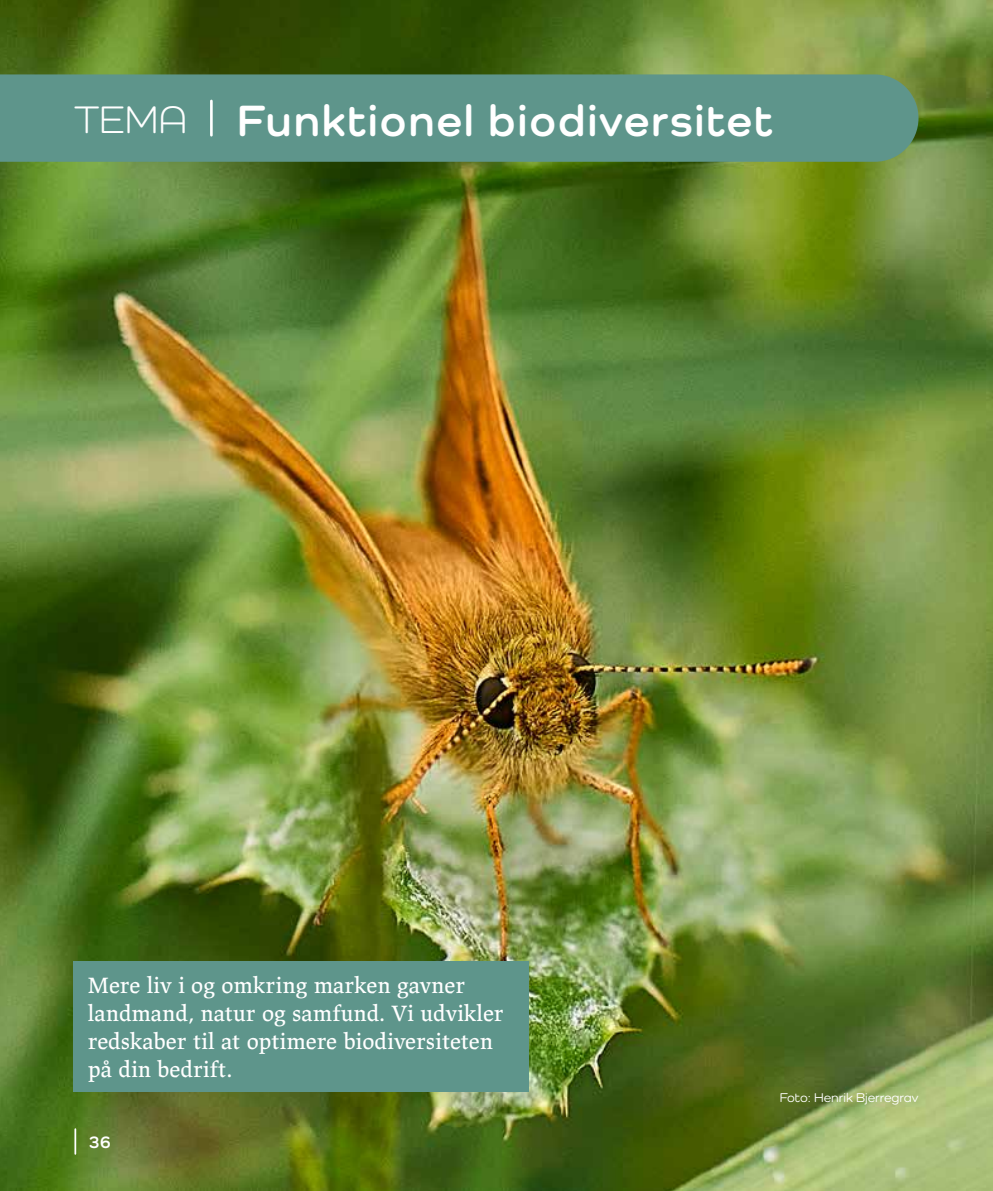
<style>
.page{position:relative;width:993px;height:1191px;background:#fff}
.page>*{position:absolute;margin:0;border:0;box-sizing:border-box;transform-origin:0 0}
.t1{font:700 45.15px "Como";letter-spacing:.04em;color:#fff}
.t2{font:22.75px/28px "Lapture";color:#fff}
.t3{font:700 17.5px "Como";color:#fff}
.t4{font:500 13.12px "Como";color:#fff}
.s1{font-weight:400;font-size:39.55px}
</style>
<div class="page">
<img style="left:0;top:0;width:992px;height:1191px">
<hr style="left:74px;top:1129px;width:2px;height:24px;background:#fff">
<div style="left:0;top:74px;width:918px;height:88px;background:#5e958b"></div>
<div style="left:73px;top:961px;width:455px;height:130px;background:#5e958b"></div>
<hr style="left:210px;top:101px;width:3px;height:34px;background:#fff">
<h1 class="t1" style="left:74px;top:93px;width:699px"><span class="s1">TEMA</span> Funktionel biodiversitet</h1>
<p class="t2" style="left:88px;top:971px;width:417px">Mere liv i og omkring marken gavner landmand, natur og samfund. Vi udvikler redskaber til at optimere biodiversiteten på din bedrift.</p>
<p class="t3" style="left:89px;top:1131px;width:24px">36</p>
<p class="t4" style="left:779px;top:1089px;width:140px">Foto: Henrik Bjerregrav</p>
</div>
